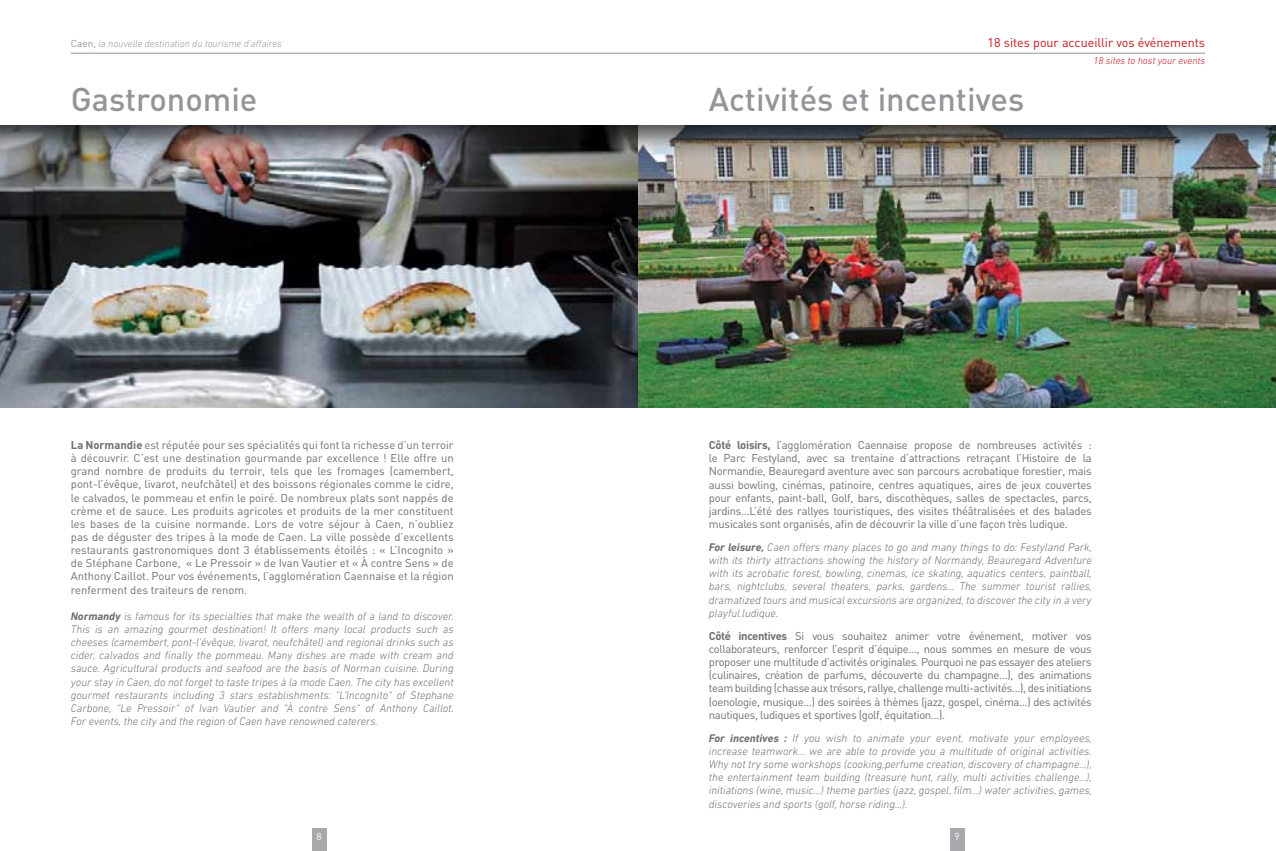
<style>
.page{position:relative;width:1276px;height:851px;background:#fff}
.page>*{position:absolute;margin:0;border:0;box-sizing:border-box;transform-origin:0 0}
.t1{font:500 32.5px "DIN";color:#939598}
.t2{font:12.5px "DIN";color:#c4161c}
.t3{font:11.25px/13.1px "DIN";letter-spacing:-.02em;color:#6d6e71;text-align:justify}
.t4{font:italic 300 11.25px/13.1px "DIN Next LT Pro";color:#6d6e71;text-align:justify}
.t5{font:italic 300 10px "DIN Next LT Pro";color:#939598}
.t6{font:italic 300 10px "DIN Next LT Pro";color:#c4161c}
.t7{font:10px "DIN";color:#fff}
.s1{font-family:"DIN";font-weight:400;font-style:normal}
.s2{font-weight:700}
</style>
<div class="page">
<div style="left:312px;top:828px;width:14px;height:22px;background:#a7a9ac"></div>
<div style="left:950px;top:828px;width:14px;height:22px;background:#a7a9ac"></div>
<img style="left:0;top:160px;width:1276px;height:247px">
<div style="left:0;top:0;width:1276px;height:160px;background:#000;opacity:.75"></div>
<div style="left:0;top:0;width:1276px;height:124px;background:#fff"></div>
<hr style="left:71px;top:53px;width:567px;height:1px;background:#939598">
<hr style="left:638px;top:53px;width:567px;height:1px;background:#939598">
<p class="t5" style="left:71px;top:38px;width:212px"><span class="s1">Caen,</span> la nouvelle destination du tourisme d’affaires</p>
<p class="t2" style="left:987px;top:35px;width:219px">18 sites pour accueillir vos événements</p>
<p class="t6" style="left:1093px;top:54px;width:113px">18 sites to host your events</p>
<h1 class="t1" style="left:71px;top:78px;width:188px">Gastronomie</h1>
<h1 class="t1" style="left:709px;top:78px;width:317px">Activités et incentives</h1>
<p class="t3" style="left:71px;top:438px;width:384px"><span class="s2">La Normandie</span> est réputée pour ses spécialités qui font la richesse d’un terroir à découvrir. C’est une destination gourmande par excellence ! Elle offre un grand nombre de produits du terroir, tels que les fromages (camembert, pont-l’évêque, livarot, neufchâtel) et des boissons régionales comme le cidre, le calvados, le pommeau et enfin le poiré. De nombreux plats sont nappés de crème et de sauce. Les produits agricoles et produits de la mer constituent les bases de la cuisine normande. Lors de votre séjour à Caen, n’oubliez pas de déguster des tripes à la mode de Caen. La ville possède d’excellents restaurants gastronomiques dont 3 établissements étoilés : « L’Incognito » de Stéphane Carbone, « Le Pressoir » de Ivan Vautier et « À contre Sens » de Anthony Caillot. Pour vos événements, l’agglomération Caennaise et la région renferment des traiteurs de renom.</p>
<p class="t4" style="left:71px;top:609px;width:384px"><span class="s2">Normandy</span> is famous for its specialties that make the wealth of a land to discover.<br>This is an amazing gourmet destination! It offers many local products such as cheeses (camembert, pont-l’évêque, livarot, neufchâtel) and regional drinks such as cider, calvados and finally the pommeau. Many dishes are made with cream and sauce. Agricultural products and seafood are the basis of Norman cuisine. During your stay in Caen, do not forget to taste tripes à la mode Caen. The city has excellent gourmet restaurants including 3 stars establishments: “L’Incognito“ of Stephane Carbone, “Le Pressoir“ of Ivan Vautier and “À contre Sens“ of Anthony Caillot.<br>For events, the city and the region of Caen have renowned caterers.</p>
<p class="t3" style="left:709px;top:438px;width:384px"><span class="s2">Côté loisirs,</span> l’agglomération Caennaise propose de nombreuses activités : le Parc Festyland, avec sa trentaine d’attractions retraçant l’Histoire de la Normandie, Beauregard aventure avec son parcours acrobatique forestier, mais aussi bowling, cinémas, patinoire, centres aquatiques, aires de jeux couvertes pour enfants, paint-ball, Golf, bars, discothèques, salles de spectacles, parcs, jardins…L’été des rallyes touristiques, des visites théâtralisées et des balades musicales sont organisés, afin de découvrir la ville d’une façon très ludique.</p>
<p class="t4" style="left:709px;top:540px;width:384px"><span class="s2">For leisure,</span> Caen offers many places to go and many things to do: Festyland Park, with its thirty attractions showing the history of Normandy, Beauregard Adventure with its acrobatic forest, bowling, cinemas, ice skating, aquatics centers, paintball, bars, nightclubs, several theaters, parks, gardens… The summer tourist rallies, dramatized tours and musical excursions are organized, to discover the city in a very playful.ludique.</p>
<p class="t3" style="left:709px;top:629px;width:384px"><span class="s2">Côté incentives</span> Si vous souhaitez animer votre événement, motiver vos collaborateurs, renforcer l’esprit d’équipe…, nous sommes en mesure de vous proposer une multitude d’activités originales. Pourquoi ne pas essayer des ateliers (culinaires, création de parfums, découverte du champagne…), des animations team building (chasse aux trésors, rallye, challenge multi-activités…), des initiations (oenologie, musique…) des soirées à thèmes (jazz, gospel, cinéma…) des activités nautiques, ludiques et sportives (golf, équitation…).</p>
<p class="t4" style="left:709px;top:731px;width:384px"><span class="s2">For incentives :</span> If you wish to animate your event, motivate your employees, increase teamwork... we are able to provide you a multitude of original activities.<br>Why not try some workshops (cooking,perfume creation, discovery of champagne...), the entertainment team building (treasure hunt, rally, multi activities challenge...), initiations (wine, music...) theme parties (jazz, gospel, film...) water activities, games, discoveries and sports (golf, horse riding...).</p>
<p class="t7" style="left:316px;top:829px;width:7px">8</p>
<p class="t7" style="left:954px;top:829px;width:7px">9</p>
</div>
